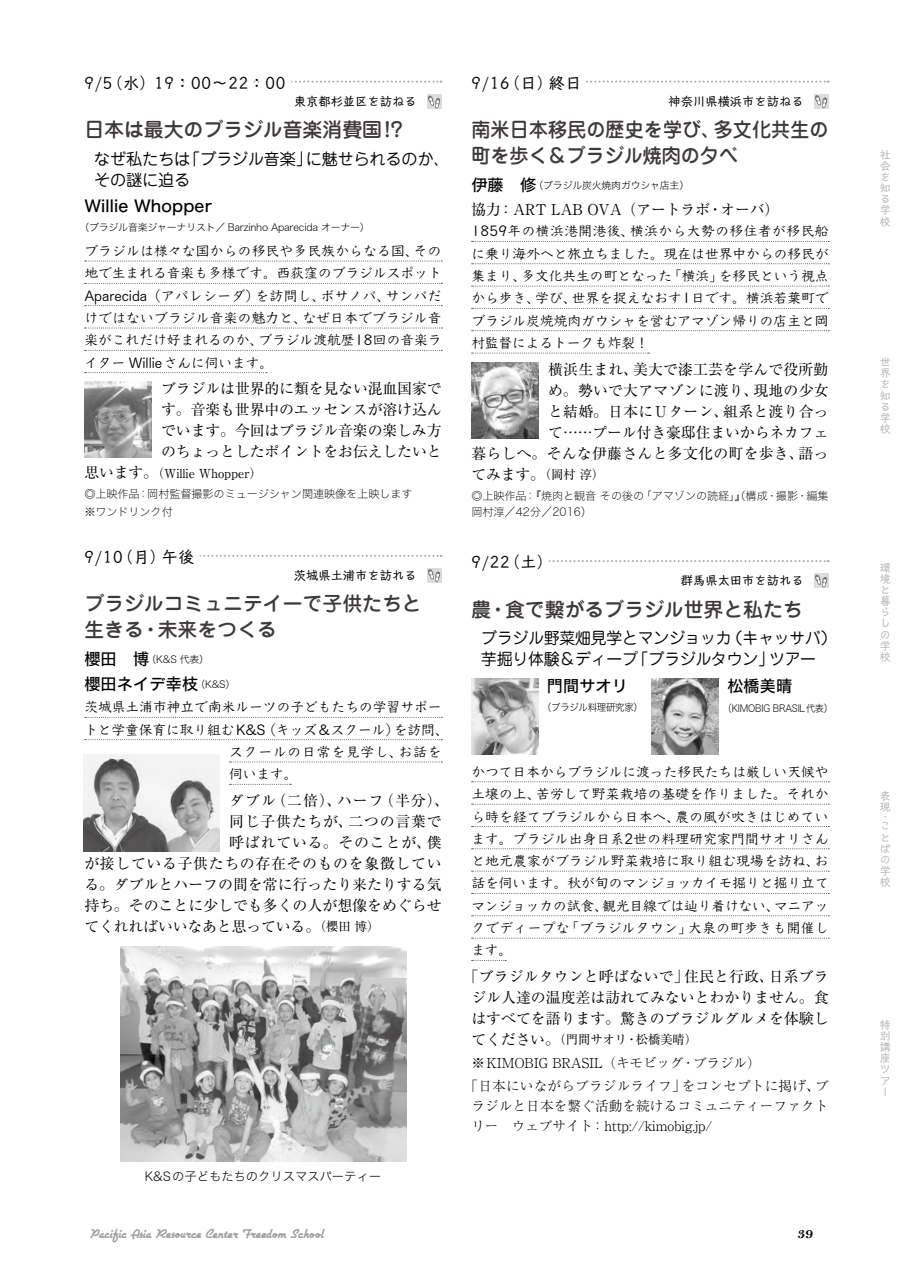
<style>
.page{position:relative;width:903px;height:1275px;background:#fff}
.page>*{position:absolute;margin:0;border:0;box-sizing:border-box;transform-origin:0 0}
.t1{font:500 19.78px/26.1px "Jun 34 Pro";color:#3e3a39}
.t2{font:500 19.78px/26.1px "Jun 34 Pro";color:#3e3a39;scale:.96 1}
.t3{font:16.1px/21.2px "Jun 201 Pro";letter-spacing:-.01em;color:#000}
.t4{font:16.1px "Talking Std";letter-spacing:.05em;color:#000}
.t5{font:16.1px "Hira Kaku Std W5";letter-spacing:.01em;color:#000}
.t6{font:14.88px/21.2px "Ryumin Pro";color:#000;text-align:justify}
.t7{font:14.88px "Airstream NF";letter-spacing:-.01em;color:#9f9fa0}
.t8{font:14.88px "Ryumin Pro";letter-spacing:.02em;color:#000}
.t9{font:14.88px "Ryumin Pro";letter-spacing:.045em;color:#000}
.t10{font:14.88px "Ryumin Pro";letter-spacing:.07em;color:#000}
.t11{font:14.88px "Ryumin Pro";letter-spacing:.05em;color:#000}
.t12{font:14.88px "Ryumin Pro";letter-spacing:.06em;color:#000}
.t13{font:14.88px "Bell MT Bold";color:#000}
.t14{font:500 13.65px/22.4px "Yu Kyo";letter-spacing:.005em;color:#000;text-align:justify}
.t15{font:300 13.65px/22.8px "Ryumin Pr 5";letter-spacing:.005em;color:#000}
.t16{font:500 13.65px "Yu Kyo";letter-spacing:.07em;color:#000}
.t17{font:12.42px "Talking Std";letter-spacing:-.01em;color:#000}
.t18{font:12.42px "Ryumin Pro";letter-spacing:-.01em;color:#000}
.t19{font:12.42px "Hira Kaku Std W2";letter-spacing:-.01em;color:#000}
.t20{font:11.2px/17.3px "Hira Kaku Std W1";letter-spacing:-.01em;color:#000}
.t21{font:11.2px/11.2px "Talking Std";color:#b4b5b6}
.t22{font:9.97px "Hira Kaku Std W2";letter-spacing:-.02em;color:#000}
.t23{font:9.97px "Hira Kaku Std W2";letter-spacing:-.02em;color:#000;scale:.92 1}
.t24{font:9.97px "Hira Kaku Std W2";letter-spacing:-.02em;color:#000;scale:.94 1}
.s1{font-size:14.88px}
.s2{font-family:"Hira Kaku Std W5";font-size:16.1px}
.s3{font-family:"Hira Kaku Std W2";font-size:9.97px}
.s4{font-size:12.42px}
</style>
<div class="page">
<img style="left:120px;top:947px;width:287px;height:214px">
<svg style="left:85px;top:717px;width:357px;height:1px"></svg>
<svg style="left:85px;top:739px;width:357px;height:1px"></svg>
<svg style="left:230px;top:762px;width:212px;height:1px"></svg>
<svg style="left:230px;top:784px;width:61px;height:1px"></svg>
<svg style="left:141px;top:716px;width:74px;height:446px"></svg>
<svg style="left:472px;top:241px;width:357px;height:1px"></svg>
<svg style="left:472px;top:263px;width:357px;height:1px"></svg>
<svg style="left:472px;top:286px;width:357px;height:1px"></svg>
<svg style="left:472px;top:308px;width:357px;height:1px"></svg>
<svg style="left:472px;top:330px;width:357px;height:1px"></svg>
<svg style="left:472px;top:353px;width:177px;height:1px"></svg>
<svg style="left:472px;top:781px;width:357px;height:1px"></svg>
<svg style="left:472px;top:804px;width:357px;height:1px"></svg>
<svg style="left:472px;top:826px;width:357px;height:1px"></svg>
<svg style="left:472px;top:848px;width:357px;height:1px"></svg>
<svg style="left:472px;top:871px;width:357px;height:1px"></svg>
<svg style="left:472px;top:893px;width:357px;height:1px"></svg>
<svg style="left:472px;top:915px;width:357px;height:1px"></svg>
<svg style="left:472px;top:938px;width:357px;height:1px"></svg>
<svg style="left:472px;top:960px;width:34px;height:1px"></svg>
<img style="left:471px;top:363px;width:67px;height:75px">
<img style="left:471px;top:690px;width:67px;height:64px">
<img style="left:652px;top:690px;width:67px;height:64px">
<img style="left:83px;top:754px;width:136px;height:97px">
<svg style="left:586px;top:80px;width:243px;height:29px"></svg>
<svg style="left:84px;top:80px;width:358px;height:503px"></svg>
<svg style="left:471px;top:560px;width:358px;height:130px"></svg>
<p class="t4" style="left:84px;top:70px;width:203px">9/5（水）19：00〜22：00</p>
<p class="t17" style="left:294px;top:92px;width:124px">東京都杉並区を訪ねる</p>
<h1 class="t1" style="left:84px;top:115px;width:320px">日本は最大のブラジル音楽消費国!?</h1>
<p class="t3" style="left:94px;top:146px;width:357px">なぜ私たちは「ブラジル音楽」に魅せられるのか、その謎に迫る</p>
<p class="t5" style="left:84px;top:194px;width:129px">Willie Whopper</p>
<p class="t22" style="left:79px;top:220px;width:292px">（ブラジル音楽ジャーナリスト／ Barzinho Aparecida オーナー）</p>
<p class="t14" style="left:84px;top:240px;width:359px">ブラジルは様々な国からの移民や多民族からなる国、その地で生まれる音楽も多様です。西荻窪のブラジルスポットAparecida（アパレシーダ）を訪問し、ボサノバ、サンバだけではないブラジル音楽の魅力と、なぜ日本でブラジル音楽がこれだけ好まれるのか、ブラジル渡航歴18回の音楽ライター Willieさんに伺います。</p>
<p class="t6" style="left:161px;top:377px;width:282px">ブラジルは世界的に類を見ない混血国家です。音楽も世界中のエッセンスが溶け込んでいます。今回はブラジル音楽の楽しみ方のちょっとしたポイントをお伝えしたいと</p>
<p class="t18" style="left:84px;top:463px;width:179px"><span class="s1">思います。</span>（Willie Whopper）</p>
<p class="t20" style="left:84px;top:485px;width:330px">◎上映作品：岡村監督撮影のミュージシャン関連映像を上映します※ワンドリンク付</p>
<p class="t4" style="left:84px;top:544px;width:112px">9/10（月）午後</p>
<p class="t17" style="left:294px;top:566px;width:124px">茨城県土浦市を訪れる</p>
<h1 class="t1" style="left:84px;top:589px;width:359px">ブラジルコミュニテイーで子供たちと　生きる・未来をつくる</h1>
<p class="t22" style="left:84px;top:652px;width:126px"><span class="s2">櫻田　博</span>（K&amp;S 代表）</p>
<p class="t5" style="left:84px;top:671px;width:153px">櫻田ネイデ幸枝<span class="s3">（K&amp;S）</span></p>
<p class="t14" style="left:84px;top:696px;width:359px">茨城県土浦市神立で南米ルーツの子どもたちの学習サポー</p>
<p class="t14" style="left:84px;top:719px;width:365px">トと学童保育に取り組むK&amp;S（キッズ＆スクール）を訪問、</p>
<p class="t16" style="left:229px;top:742px;width:214px">スクールの日常を見学し、お話を</p>
<p class="t14" style="left:229px;top:763px;width:70px">伺います。</p>
<p class="t10" style="left:229px;top:788px;width:221px">ダブル（二倍）、ハーフ（半分）、</p>
<p class="t11" style="left:229px;top:810px;width:214px">同じ子供たちが、二つの言葉で</p>
<p class="t12" style="left:229px;top:831px;width:214px">呼ばれている。そのことが、僕</p>
<p class="t9" style="left:84px;top:852px;width:359px">が接している子供たちの存在そのものを象徴してい</p>
<p class="t6" style="left:84px;top:873px;width:359px">る。ダブルとハーフの間を常に行ったり来たりする気</p>
<p class="t6" style="left:84px;top:894px;width:359px">持ち。そのことに少しでも多くの人が想像をめぐらせ</p>
<p class="t6" style="left:84px;top:915px;width:297px">てくれればいいなあと思っている。<span class="s4">（櫻田 博）</span></p>
<p class="t19" style="left:145px;top:1167px;width:238px">K&amp;Sの子どもたちのクリスマスパーティー</p>
<p class="t4" style="left:471px;top:70px;width:112px">9/16（日）終日</p>
<p class="t17" style="left:668px;top:92px;width:137px">神奈川県横浜市を訪ねる</p>
<h1 class="t2" style="left:471px;top:115px;width:374px">南米日本移民の歴史を学び、多文化共生の町を歩く＆ブラジル焼肉の夕べ</h1>
<p class="t22" style="left:471px;top:177px;width:219px"><span class="s2">伊藤　修</span>（ブラジル炭火焼肉ガウシャ店主）</p>
<p class="t6" style="left:471px;top:197px;width:310px">協力：ART LAB OVA（アートラボ・オーバ）</p>
<p class="t14" style="left:471px;top:220px;width:359px">1859年の横浜港開港後、横浜から大勢の移住者が移民船に乗り海外へと旅立ちました。現在は世界中からの移民が集まり、多文化共生の町となった「横浜」を移民という視点から歩き、学び、世界を捉えなおす1日です。横浜若葉町でブラジル炭焼焼肉ガウシャを営むアマゾン帰りの店主と岡村監督によるトークも炸裂！</p>
<p class="t6" style="left:548px;top:357px;width:282px">横浜生まれ、美大で漆工芸を学んで役所勤</p>
<p class="t6" style="left:548px;top:378px;width:282px">め。勢いで大アマゾンに渡り、現地の少女</p>
<p class="t6" style="left:548px;top:399px;width:282px">と結婚。日本にＵターン、組系と渡り合っ</p>
<p class="t6" style="left:548px;top:421px;width:282px">て……プール付き豪邸住まいからネカフェ</p>
<p class="t8" style="left:471px;top:442px;width:359px">暮らしへ。そんな伊藤さんと多文化の町を歩き、語っ</p>
<p class="t6" style="left:471px;top:463px;width:134px">てみます。<span class="s4">（岡村 淳）</span></p>
<p class="t20" style="left:471px;top:487px;width:359px;line-height:16.8px">◎上映作品：『焼肉と観音 その後の「アマゾンの読経」』（構成･撮影･編集岡村淳／42分／2016）</p>
<p class="t4" style="left:471px;top:550px;width:83px">9/22（土）</p>
<p class="t17" style="left:681px;top:571px;width:124px">群馬県太田市を訪れる</p>
<h1 class="t1" style="left:471px;top:594px;width:333px">農・食で繋がるブラジル世界と私たち</h1>
<p class="t3" style="left:481px;top:626px;width:357px">ブラジル野菜畑見学とマンジョッカ（キャッサバ）芋掘り体験＆ディープ「ブラジルタウン」ツアー</p>
<p class="t5" style="left:547px;top:673px;width:83px">門間サオリ</p>
<p class="t24" style="left:542px;top:699px;width:109px">（ブラジル料理研究家）</p>
<p class="t5" style="left:727px;top:674px;width:66px">松橋美晴</p>
<p class="t23" style="left:723px;top:700px;width:121px">（KIMOBIG BRASIL代表）</p>
<p class="t14" style="left:471px;top:761px;width:359px">かつて日本からブラジルに渡った移民たちは厳しい天候や土壌の上、苦労して野菜栽培の基礎を作りました。それから時を経てブラジルから日本へ、農の風が吹きはじめています。ブラジル出身日系2世の料理研究家門間サオリさんと地元農家がブラジル野菜栽培に取り組む現場を訪ね、お話を伺います。秋が旬のマンジョッカイモ掘りと掘り立てマンジョッカの試食、観光目線では辿り着けない、マニアックでディープな「ブラジルタウン」大泉の町歩きも開催します。</p>
<p class="t6" style="left:464px;top:965px;width:366px;text-align:center">「ブラジルタウンと呼ばないで」住民と行政、日系ブラジル人達の温度差は訪れてみないとわかりません。食はすべてを語ります。驚きのブラジルグルメを体験し</p>
<p class="t18" style="left:471px;top:1030px;width:227px"><span class="s1">てください。</span>（門間サオリ・松橋美晴）</p>
<p class="t15" style="left:464px;top:1050px;width:366px;text-indent:7px">※KIMOBIG BRASIL（キモビッグ・ブラジル）<br>「日本にいながらブラジルライフ」をコンセプトに掲げ、ブ</p>
<p class="t15" style="left:471px;top:1095px;width:359px;line-height:19.8px">ラジルと日本を繋ぐ活動を続けるコミュニティーファクトリー　ウェブサイト：http://kimobig.jp/</p>
<p class="t7" style="left:90px;top:1223px;width:235px">Pacific Asia Resource Center Freedom School</p>
<p class="t13" style="left:797px;top:1224px;width:17px">39</p>
<p class="t21" style="left:880px;top:148px;width:12px">社会を知る学校</p>
<p class="t21" style="left:880px;top:355px;width:12px">世界を知る学校</p>
<p class="t21" style="left:880px;top:561px;width:12px">環境と暮らしの学校</p>
<p class="t21" style="left:880px;top:790px;width:12px">表現</p>
<p class="t21" style="left:880px;top:811px;width:10px;line-height:9.5px">・こ</p>
<p class="t21" style="left:880px;top:831px;width:12px">とばの学校</p>
<p class="t21" style="left:880px;top:1018px;width:12px">特別講座ツアー</p>
</div>
